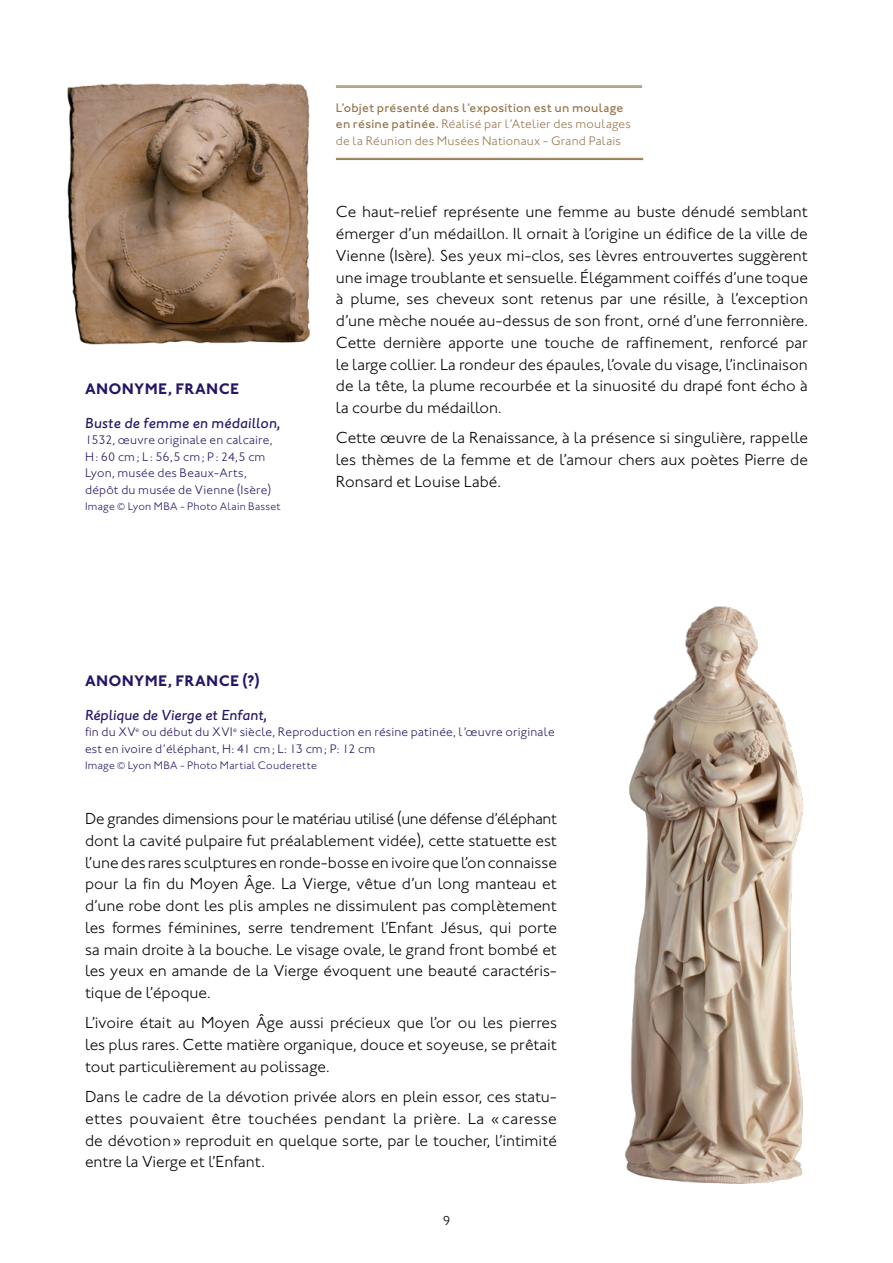
<style>
.page{position:relative;width:893px;height:1263px;background:#fff}
.page>*{position:absolute;margin:0;border:0;box-sizing:border-box;transform-origin:0 0}
._1-texte_courant{font:300 16.5px/21.8px "Johnston ITC";color:#000;text-align:justify}
.t1{font:700 15.75px "Johnston ITC";letter-spacing:.02em;color:#241866}
.t2{font:italic 500 15px "Johnston ITC Pro";color:#241866}
.t3{font:300 13.5px "Johnston ITC";color:#000}
.t4{font:300 12.75px/16.5px "Johnston ITC";letter-spacing:.015em;color:#241866}
.t5{font:300 12.75px/16.5px "Johnston ITC";letter-spacing:.015em;color:#96754b}
.t6{font:300 11.25px "Johnston ITC";letter-spacing:.02em;color:#241866}
.s1{font-weight:500}
</style>
<div class="page">
<img style="left:67px;top:83px;width:244px;height:262px">
<hr style="left:336px;top:86px;width:306px;height:1px;background:#96754b">
<hr style="left:336px;top:87px;width:306px;height:1px;background:#96754b">
<hr style="left:336px;top:158px;width:307px;height:1px;background:#96754b">
<hr style="left:336px;top:159px;width:307px;height:1px;background:#96754b">
<img style="left:625px;top:606px;width:179px;height:578px">
<p class="t1" style="left:85px;top:380px;width:156px">ANONYME, FRANCE</p>
<p class="t2" style="left:85px;top:414px;width:197px">Buste de femme en médaillon,</p>
<p class="t4" style="left:85px;top:432px;width:189px">1532, œuvre originale en calcaire,<br>H: 60 cm; L: 56,5 cm; P: 24,5 cm</p>
<p class="t4" style="left:85px;top:465px;width:187px">Lyon, musée des Beaux-Arts, dépôt du musée de Vienne (Isère)</p>
<p class="t6" style="left:85px;top:500px;width:197px">Image © Lyon MBA - Photo Alain Basset</p>
<p class="t5" style="left:336px;top:99px;width:296px"><span class="s1">L’objet présenté dans l’exposition est un moulage en résine patinée.</span> Réalisé par l’Atelier des moulages de la Réunion des Musées Nationaux - Grand Palais</p>
<p class="_1-texte_courant" style="left:336px;top:201px;width:474px">Ce haut-relief représente une femme au buste dénudé semblant émerger d’un médaillon. Il ornait à l’origine un édifice de la ville de Vienne (Isère). Ses yeux mi-clos, ses lèvres entrouvertes suggèrent une image troublante et sensuelle. Élégamment coiffés d’une toque à plume, ses cheveux sont retenus par une résille, à l’exception d’une mèche nouée au-dessus de son front, orné d’une ferronnière.<br>Cette dernière apporte une touche de raffinement, renforcé par le large collier. La rondeur des épaules, l’ovale du visage, l’inclinaison de la tête, la plume recourbée et la sinuosité du drapé font écho à la courbe du médaillon.</p>
<p class="_1-texte_courant" style="left:336px;top:427px;width:473px">Cette œuvre de la Renaissance, à la présence si singulière, rappelle les thèmes de la femme et de l’amour chers aux poètes Pierre de Ronsard et Louise Labé.</p>
<p class="t1" style="left:85px;top:671px;width:176px">ANONYME, FRANCE (?)</p>
<p class="t2" style="left:85px;top:706px;width:183px">Réplique de Vierge et Enfant,</p>
<p class="t4" style="left:85px;top:724px;width:471px">fin du XV<sup>e</sup> ou début du XVI<sup>e</sup> siècle, Reproduction en résine patinée, l’œuvre originale est en ivoire d’éléphant, H: 41 cm; L: 13 cm; P: 12 cm</p>
<p class="t6" style="left:85px;top:759px;width:233px">Image © Lyon MBA - Photo Martial Couderette</p>
<p class="_1-texte_courant" style="left:85px;top:808px;width:474px">De grandes dimensions pour le matériau utilisé (une défense d’éléphant dont la cavité pulpaire fut préalablement vidée), cette statuette est l’une des rares sculptures en ronde-bosse en ivoire que l’on connaisse pour la fin du Moyen Âge. La Vierge, vêtue d’un long manteau et d’une robe dont les plis amples ne dissimulent pas complètement les formes féminines, serre tendrement l’Enfant Jésus, qui porte sa main droite à la bouche. Le visage ovale, le grand front bombé et les yeux en amande de la Vierge évoquent une beauté caractéris&shy;tique de l’époque.</p>
<p class="_1-texte_courant" style="left:85px;top:1012px;width:473px">L’ivoire était au Moyen Âge aussi précieux que l’or ou les pierres les plus rares. Cette matière organique, douce et soyeuse, se prêtait tout particulièrement au polissage.</p>
<p class="_1-texte_courant" style="left:85px;top:1086px;width:473px">Dans le cadre de la dévotion privée alors en plein essor, ces statu&shy;ettes pouvaient être touchées pendant la prière. La « caresse de dévotion» reproduit en quelque sorte, par le toucher, l’intimité entre la Vierge et l’Enfant.</p>
<p class="t3" style="left:443px;top:1213px;width:9px">9</p>
</div>
